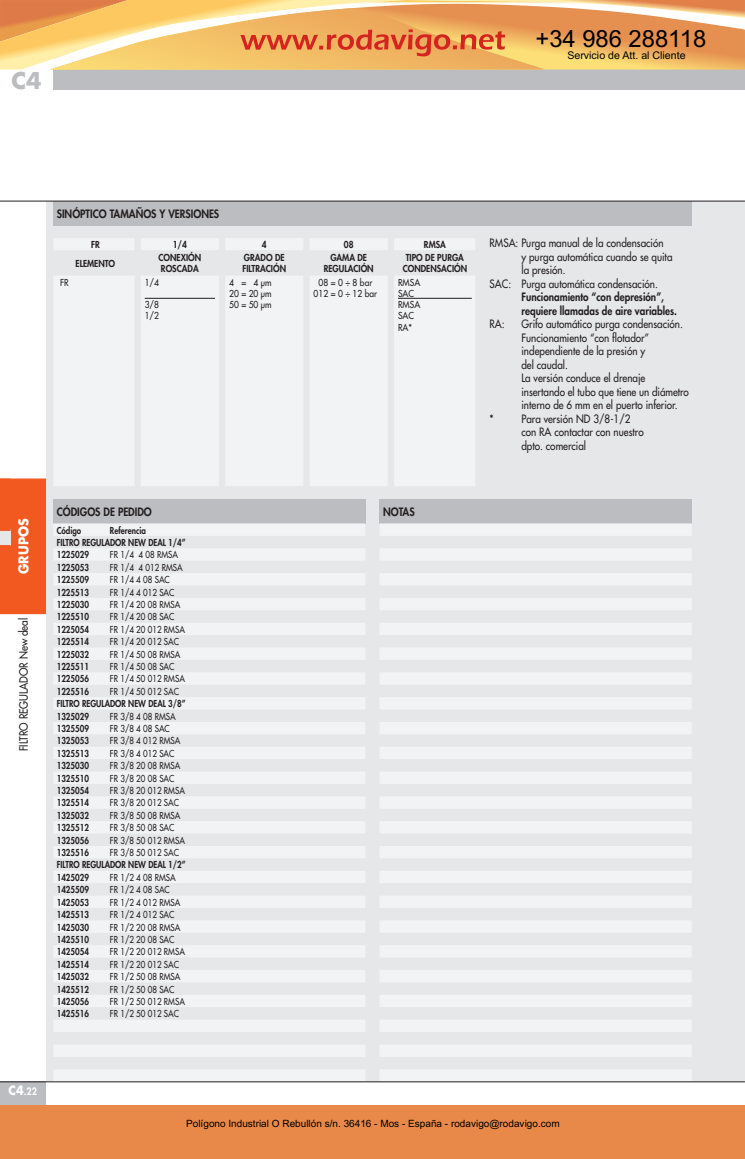
<style>
.page{position:relative;width:745px;height:1159px;background:#fff}
.page>*{position:absolute;margin:0;border:0;box-sizing:border-box;transform-origin:0 0}
.t1{font:23.75px "Arial";color:#000}
.t2{font:700 22.5px "Futura Std";color:#bcbdc0}
.t3{font:700 13.12px "Futura Std";color:#fff;scale:.95 1}
.t4{font:500 11.25px/13.5px "Futura Std";color:#231f20;scale:.88 1}
.t5{font:800 11.25px/13.5px "Futura Std";color:#231f20;scale:.88 1}
.t6{font:800 11.25px "Futura Std";color:#231f20;scale:.9 1}
.t7{font:500 11.25px "Futura Std";color:#231f20;scale:.9 1}
.t8{font:10.62px "Arial";color:#000}
.t9{font:10px "Arial";color:#000}
.t10{font:800 10px "Futura Std";color:#fff;scale:.9 1}
.t11{font:500 9.38px "Futura Std";color:#231f20;scale:.85 1}
.t12{font:800 9.38px/12.4px "Futura Std";color:#231f20;scale:.85 1}
.t13{font:800 9.38px/11.2px "Futura Std";color:#231f20;scale:.9 1}
.t14{font:500 9.38px/11.2px "Futura Std";color:#231f20;scale:.9 1}
.s1{font-weight:700;font-size:12.5px}
</style>
<div class="page">
<div style="left:0;top:1081px;width:46px;height:25px;background:#bcbdc0"></div>
<div style="left:53px;top:54px;width:691px;height:35px;background:#bcbdc0"></div>
<div style="left:0;top:478px;width:46px;height:137px;background:#f15921"></div>
<hr style="left:0;top:614px;width:46px;height:2px;background:#fff">
<div style="left:0;top:530px;width:11px;height:16px;background:#e6e7e9"></div>
<svg style="left:0;top:529px;width:11px;height:2px"></svg>
<div style="left:46px;top:201px;width:698px;height:880px;background:#e6e7e9"></div>
<div style="left:53px;top:201px;width:638px;height:25px;background:#bcbdc0"></div>
<div style="left:53px;top:498px;width:312px;height:25px;background:#bcbdc0"></div>
<svg style="left:53px;top:523px;width:312px;height:558px"></svg>
<div style="left:379px;top:498px;width:312px;height:25px;background:#bcbdc0"></div>
<svg style="left:379px;top:523px;width:312px;height:558px"></svg>
<div style="left:54px;top:239px;width:421px;height:247px;background:#f2f3f4"></div>
<svg style="left:54px;top:250px;width:421px;height:25px"></svg>
<div style="left:134px;top:238px;width:7px;height:12px;background:#e6e7e9"></div>
<div style="left:134px;top:250px;width:7px;height:25px;background:#e6e7e9"></div>
<div style="left:134px;top:275px;width:7px;height:211px;background:#e6e7e9"></div>
<div style="left:219px;top:238px;width:6px;height:12px;background:#e6e7e9"></div>
<div style="left:219px;top:250px;width:6px;height:25px;background:#e6e7e9"></div>
<div style="left:219px;top:275px;width:6px;height:211px;background:#e6e7e9"></div>
<div style="left:303px;top:238px;width:6px;height:12px;background:#e6e7e9"></div>
<div style="left:387px;top:238px;width:7px;height:12px;background:#e6e7e9"></div>
<div style="left:303px;top:250px;width:6px;height:25px;background:#e6e7e9"></div>
<div style="left:387px;top:250px;width:7px;height:25px;background:#e6e7e9"></div>
<div style="left:303px;top:275px;width:6px;height:211px;background:#e6e7e9"></div>
<div style="left:387px;top:275px;width:7px;height:211px;background:#e6e7e9"></div>
<hr style="left:145px;top:298px;width:70px;height:1px;background:#231f20">
<hr style="left:398px;top:298px;width:73px;height:1px;background:#231f20">
<hr style="left:0;top:201px;width:744px;height:1px;background:#231f20">
<hr style="left:0;top:1081px;width:744px;height:1px;background:#231f20">
<div style="left:0;top:1105px;width:744px;height:54px;background:#e88949"></div>
<svg style="left:0;top:0;width:744px;height:70px"></svg>
<h2 class="t2" style="left:11px;top:66px;width:32px">C4</h2>
<h1 class="t1" style="left:535px;top:22px;width:172px">+34 986 288118</h1>
<p class="t8" style="left:567px;top:48px;width:120px">Servicio de Att. al Cliente</p>
<h3 class="t3" style="left:15px;top:574px;width:60px;rotate:-90deg">GRUPOS</h3>
<p class="t7" style="left:16px;top:751px;width:150px;rotate:-90deg">FILTRO REGULADOR New deal</p>
<p class="t6" style="left:57px;top:207px;width:182px">SINÓPTICO TAMAÑOS Y VERSIONES</p>
<p class="t13" style="left:91px;top:239px;width:11px">FR</p>
<p class="t13" style="left:172px;top:239px;width:17px">1/4</p>
<p class="t13" style="left:262px;top:239px;width:7px">4</p>
<p class="t13" style="left:343px;top:239px;width:12px">08</p>
<p class="t13" style="left:423px;top:239px;width:26px">RMSA</p>
<p class="t13" style="left:76px;top:258px;width:46px">ELEMENTO</p>
<p class="t13" style="left:158px;top:252px;width:49px">CONEXIÓN<br>ROSCADA</p>
<p class="t13" style="left:242px;top:252px;width:50px">GRADO DE<br>FILTRACIÓN</p>
<p class="t13" style="left:323px;top:252px;width:57px;text-align:center">GAMA DE<br>REGULACIÓN</p>
<p class="t13" style="left:402px;top:252px;width:73px;text-align:center">TIPO DE PURGA<br>CONDENSACIÓN</p>
<p class="t14" style="left:60px;top:276px;width:11px">FR</p>
<p class="t14" style="left:145px;top:276px;width:18px">1/4</p>
<p class="t14" style="left:145px;top:299px;width:18px">3/8<br>1/2</p>
<p class="t14" style="left:229px;top:276px;width:49px;text-align:justify">4 = 4 μm 20 = 20 μm 50 = 50 μm</p>
<p class="t14" style="left:313px;top:276px;width:72px;text-align:center">08 = 0 ÷ 8 bar<br>012 = 0 ÷ 12 bar</p>
<p class="t14" style="left:398px;top:276px;width:26px">RMSA<br>SAC<br>RMSA<br>SAC<br>RA*</p>
<p class="t6" style="left:57px;top:504px;width:107px">CÓDIGOS DE PEDIDO</p>
<p class="t12" style="left:57px;top:524px;width:153px;text-indent:53px">Referencia<br>FILTRO REGULADOR NEW DEAL 1/4”<br>1225029</p>
<p class="t12" style="left:57px;top:524px;width:30px">Código</p>
<p class="t11" style="left:110px;top:549px;width:82px">FR 1/4 4 08 RMSA</p>
<p class="t12" style="left:57px;top:561px;width:39px">1225053</p>
<p class="t11" style="left:110px;top:561px;width:87px">FR 1/4 4 012 RMSA</p>
<p class="t12" style="left:57px;top:573px;width:39px">1225509</p>
<p class="t11" style="left:110px;top:574px;width:72px">FR 1/4 4 08 SAC</p>
<p class="t12" style="left:57px;top:586px;width:39px">1225513</p>
<p class="t11" style="left:110px;top:586px;width:77px">FR 1/4 4 012 SAC</p>
<p class="t12" style="left:57px;top:598px;width:39px">1225030</p>
<p class="t11" style="left:110px;top:598px;width:84px">FR 1/4 20 08 RMSA</p>
<p class="t12" style="left:57px;top:611px;width:39px">1225510</p>
<p class="t11" style="left:110px;top:611px;width:77px">FR 1/4 20 08 SAC</p>
<p class="t12" style="left:57px;top:623px;width:39px">1225054</p>
<p class="t11" style="left:110px;top:623px;width:90px">FR 1/4 20 012 RMSA</p>
<p class="t12" style="left:57px;top:635px;width:39px">1225514</p>
<p class="t11" style="left:110px;top:636px;width:83px">FR 1/4 20 012 SAC</p>
<p class="t12" style="left:57px;top:648px;width:39px">1225032</p>
<p class="t11" style="left:110px;top:648px;width:84px">FR 1/4 50 08 RMSA</p>
<p class="t12" style="left:57px;top:660px;width:39px">1225511</p>
<p class="t11" style="left:110px;top:660px;width:77px">FR 1/4 50 08 SAC</p>
<p class="t12" style="left:57px;top:673px;width:39px">1225056</p>
<p class="t11" style="left:110px;top:673px;width:90px">FR 1/4 50 012 RMSA</p>
<p class="t12" style="left:57px;top:685px;width:39px">1225516</p>
<p class="t11" style="left:110px;top:685px;width:83px">FR 1/4 50 012 SAC</p>
<p class="t12" style="left:57px;top:697px;width:153px">FILTRO REGULADOR NEW DEAL 3/8”<br>1325029</p>
<p class="t11" style="left:110px;top:710px;width:79px">FR 3/8 4 08 RMSA</p>
<p class="t12" style="left:57px;top:722px;width:39px">1325509</p>
<p class="t11" style="left:110px;top:722px;width:72px">FR 3/8 4 08 SAC</p>
<p class="t12" style="left:57px;top:735px;width:39px">1325053</p>
<p class="t11" style="left:110px;top:735px;width:84px">FR 3/8 4 012 RMSA</p>
<p class="t12" style="left:57px;top:747px;width:39px">1325513</p>
<p class="t11" style="left:110px;top:747px;width:77px">FR 3/8 4 012 SAC</p>
<p class="t12" style="left:57px;top:759px;width:39px">1325030</p>
<p class="t11" style="left:110px;top:760px;width:84px">FR 3/8 20 08 RMSA</p>
<p class="t12" style="left:57px;top:772px;width:39px">1325510</p>
<p class="t11" style="left:110px;top:772px;width:77px">FR 3/8 20 08 SAC</p>
<p class="t12" style="left:57px;top:784px;width:39px">1325054</p>
<p class="t11" style="left:110px;top:784px;width:90px">FR 3/8 20 012 RMSA</p>
<p class="t12" style="left:57px;top:797px;width:39px">1325514</p>
<p class="t11" style="left:110px;top:797px;width:83px">FR 3/8 20 012 SAC</p>
<p class="t12" style="left:57px;top:809px;width:39px">1325032</p>
<p class="t11" style="left:110px;top:809px;width:84px">FR 3/8 50 08 RMSA</p>
<p class="t12" style="left:57px;top:821px;width:39px">1325512</p>
<p class="t11" style="left:110px;top:822px;width:77px">FR 3/8 50 08 SAC</p>
<p class="t12" style="left:57px;top:834px;width:39px">1325056</p>
<p class="t11" style="left:110px;top:834px;width:90px">FR 3/8 50 012 RMSA</p>
<p class="t12" style="left:57px;top:846px;width:39px">1325516</p>
<p class="t11" style="left:110px;top:847px;width:83px">FR 3/8 50 012 SAC</p>
<p class="t12" style="left:57px;top:859px;width:153px">FILTRO REGULADOR NEW DEAL 1/2”<br>1425029</p>
<p class="t11" style="left:110px;top:871px;width:79px">FR 1/2 4 08 RMSA</p>
<p class="t12" style="left:57px;top:883px;width:39px">1425509</p>
<p class="t11" style="left:110px;top:884px;width:72px">FR 1/2 4 08 SAC</p>
<p class="t12" style="left:57px;top:896px;width:39px">1425053</p>
<p class="t11" style="left:110px;top:896px;width:84px">FR 1/2 4 012 RMSA</p>
<p class="t12" style="left:57px;top:908px;width:39px">1425513</p>
<p class="t11" style="left:110px;top:909px;width:77px">FR 1/2 4 012 SAC</p>
<p class="t12" style="left:57px;top:921px;width:39px">1425030</p>
<p class="t11" style="left:110px;top:921px;width:84px">FR 1/2 20 08 RMSA</p>
<p class="t12" style="left:57px;top:933px;width:39px">1425510</p>
<p class="t11" style="left:110px;top:933px;width:77px">FR 1/2 20 08 SAC</p>
<p class="t12" style="left:57px;top:945px;width:39px">1425054</p>
<p class="t11" style="left:110px;top:946px;width:90px">FR 1/2 20 012 RMSA</p>
<p class="t12" style="left:57px;top:958px;width:39px">1425514</p>
<p class="t11" style="left:110px;top:958px;width:83px">FR 1/2 20 012 SAC</p>
<p class="t12" style="left:57px;top:970px;width:39px">1425032</p>
<p class="t11" style="left:110px;top:971px;width:84px">FR 1/2 50 08 RMSA</p>
<p class="t12" style="left:57px;top:983px;width:39px">1425512</p>
<p class="t11" style="left:110px;top:983px;width:77px">FR 1/2 50 08 SAC</p>
<p class="t12" style="left:57px;top:995px;width:39px">1425056</p>
<p class="t11" style="left:110px;top:995px;width:90px">FR 1/2 50 012 RMSA</p>
<p class="t12" style="left:57px;top:1007px;width:39px">1425516</p>
<p class="t11" style="left:110px;top:1008px;width:83px">FR 1/2 50 012 SAC</p>
<p class="t6" style="left:383px;top:504px;width:37px">NOTAS</p>
<p class="t4" style="left:489px;top:236px;width:199px">RMSA: Purga manual de la condensación</p>
<p class="t4" style="left:521px;top:250px;width:173px">y purga automática cuando se quita</p>
<p class="t4" style="left:521px;top:263px;width:52px">la presión.</p>
<p class="t4" style="left:489px;top:277px;width:193px">SAC: Purga automática condensación.</p>
<p class="t5" style="left:521px;top:290px;width:178px">Funcionamiento “con depresión”, requiere llamadas de aire variables.</p>
<p class="t4" style="left:489px;top:317px;width:19px">RA:</p>
<p class="t4" style="left:521px;top:317px;width:192px">Grifo automático purga condensación.<br>Funcionamiento “con flotador” independiente de la presión y<br>del caudal.<br>La versión conduce el drenaje insertando el tubo que tiene un diámetro interno de 6 mm en el puerto inferior.</p>
<p class="t4" style="left:489px;top:412px;width:6px">*</p>
<p class="t4" style="left:521px;top:412px;width:140px">Para versión ND 3/8-1/2 con RA contactar con nuestro dpto. comercial</p>
<p class="t10" style="left:9px;top:1085px;width:33px"><span class="s1">C4</span>.22</p>
<p class="t9" style="left:186px;top:1117px;width:375px">Polígono Industrial O Rebullón s/n. 36416 - Mos - España - rodavigo@rodavigo.com</p>
</div>
